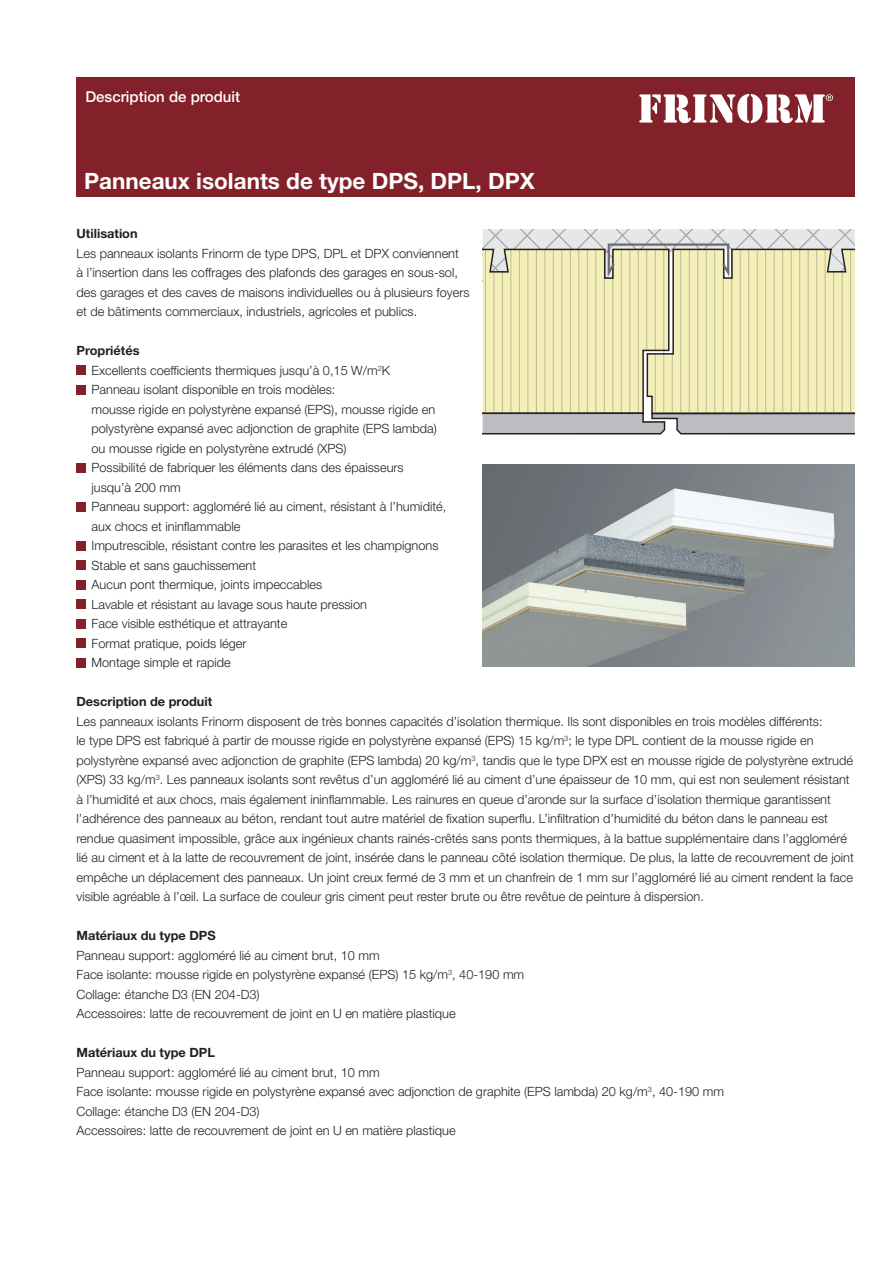
<style>
.page{position:relative;width:893px;height:1263px;background:#fff}
.page>*{position:absolute;margin:0;border:0;box-sizing:border-box;transform-origin:0 0}
.t1{font:700 22.5px "Helvetica Neue LT Pro";color:#fff}
.t2{font:500 15px "Helvetica Neue LT Pro";color:#fff}
.t3{font:300 12.75px/19.5px "Helvetica Neue LT Pro";color:#231f20}
.t4{font:700 12.75px "Helvetica Neue LT Pro";color:#231f20}
.s1{font-weight:700}
</style>
<div class="page">
<div style="left:77px;top:366px;width:9px;height:9px;background:#822129"></div>
<div style="left:77px;top:385px;width:9px;height:9px;background:#822129"></div>
<div style="left:77px;top:463px;width:9px;height:9px;background:#822129"></div>
<div style="left:77px;top:502px;width:9px;height:9px;background:#822129"></div>
<div style="left:77px;top:541px;width:9px;height:9px;background:#822129"></div>
<div style="left:77px;top:561px;width:9px;height:9px;background:#822129"></div>
<div style="left:77px;top:580px;width:9px;height:9px;background:#822129"></div>
<div style="left:77px;top:600px;width:9px;height:9px;background:#822129"></div>
<div style="left:77px;top:619px;width:9px;height:9px;background:#822129"></div>
<div style="left:77px;top:639px;width:9px;height:9px;background:#822129"></div>
<div style="left:77px;top:658px;width:9px;height:9px;background:#822129"></div>
<div style="left:77px;top:77px;width:778px;height:119px;background:#822129"></div>
<svg style="left:483px;top:229px;width:372px;height:206px;background:#dfdbb4"></svg>
<svg style="left:639px;top:94px;width:194px;height:29px"></svg>
<img style="left:483px;top:465px;width:372px;height:201px">
<p class="t2" style="left:85px;top:88px;width:156px">Description de produit</p>
<h1 class="t1" style="left:84px;top:166px;width:452px">Panneaux isolants de type DPS, DPL, DPX</h1>
<p class="t4" style="left:77px;top:226px;width:63px">Utilisation</p>
<p class="t3" style="left:77px;top:243px;width:394px">Les panneaux isolants Frinorm de type DPS, DPL et DPX conviennent<br>à l’insertion dans les coffrages des plafonds des garages en sous-sol, des garages et des caves de maisons individuelles ou à plusieurs foyers et de bâtiments commerciaux, industriels, agricoles et publics.</p>
<p class="t3" style="left:92px;top:341px;width:356px;text-indent:-15px"><span class="s1">Propriétés<br></span>Excellents coefficients thermiques jusqu’à 0,15 W/m<sup>2</sup>K<br>Panneau isolant disponible en trois modèles:<br>mousse rigide en polystyrène expansé (EPS), mousse rigide en polystyrène expansé avec adjonction de graphite (EPS lambda) ou mousse rigide en polystyrène extrudé (XPS)<br>Possibilité de fabriquer les éléments dans des épaisseurs jusqu’à 200 mm<br>Panneau support: aggloméré lié au ciment, résistant à l’humidité, aux chocs et ininflammable<br>Imputrescible, résistant contre les parasites et les champignons Stable et sans gauchissement<br>Aucun pont thermique, joints impeccables<br>Lavable et résistant au lavage sous haute pression<br>Face visible esthétique et attrayante<br>Format pratique, poids léger<br>Montage simple et rapide</p>
<p class="t4" style="left:77px;top:694px;width:137px">Description de produit</p>
<p class="t3" style="left:77px;top:711px;width:779px">Les panneaux isolants Frinorm disposent de très bonnes capacités d’isolation thermique. Ils sont disponibles en trois modèles différents:<br>le type DPS est fabriqué à partir de mousse rigide en polystyrène expansé (EPS) 15 kg/m<sup>3</sup>; le type DPL contient de la mousse rigide en polystyrène expansé avec adjonction de graphite (EPS lambda) 20 kg/m<sup>3</sup>, tandis que le type DPX est en mousse rigide de polystyrène extrudé (XPS) 33 kg/m<sup>3</sup>. Les panneaux isolants sont revêtus d’un aggloméré lié au ciment d’une épaisseur de 10 mm, qui est non seulement résistant à l’humidité et aux chocs, mais également ininflammable. Les rainures en queue d’aronde sur la surface d’isolation thermique garantissent l’adhérence des panneaux au béton, rendant tout autre matériel de fixation superflu. L’infiltration d’humidité du béton dans le panneau est rendue quasiment impossible, grâce aux ingénieux chants rainés-crêtés sans ponts thermiques, à la battue supplémentaire dans l’aggloméré lié au ciment et à la latte de recouvrement de joint, insérée dans le panneau côté isolation thermique. De plus, la latte de recouvrement de joint empêche un déplacement des panneaux. Un joint creux fermé de 3 mm et un chanfrein de 1 mm sur l’aggloméré lié au ciment rendent la face visible agréable à l’œil. La surface de couleur gris ciment peut rester brute ou être revêtue de peinture à dispersion.</p>
<p class="t4" style="left:77px;top:928px;width:141px">Matériaux du type DPS</p>
<p class="t3" style="left:77px;top:945px;width:449px">Panneau support: aggloméré lié au ciment brut, 10 mm<br>Face isolante: mousse rigide en polystyrène expansé (EPS) 15 kg/m<sup>3</sup>, 40-190 mm Collage: étanche D3 (EN 204-D3)<br>Accessoires: latte de recouvrement de joint en U en matière plastique</p>
<p class="t4" style="left:77px;top:1045px;width:140px">Matériaux du type DPL</p>
<p class="t3" style="left:77px;top:1062px;width:649px">Panneau support: aggloméré lié au ciment brut, 10 mm<br>Face isolante: mousse rigide en polystyrène expansé avec adjonction de graphite (EPS lambda) 20 kg/m<sup>3</sup>, 40-190 mm Collage: étanche D3 (EN 204-D3)<br>Accessoires: latte de recouvrement de joint en U en matière plastique</p>
</div>
